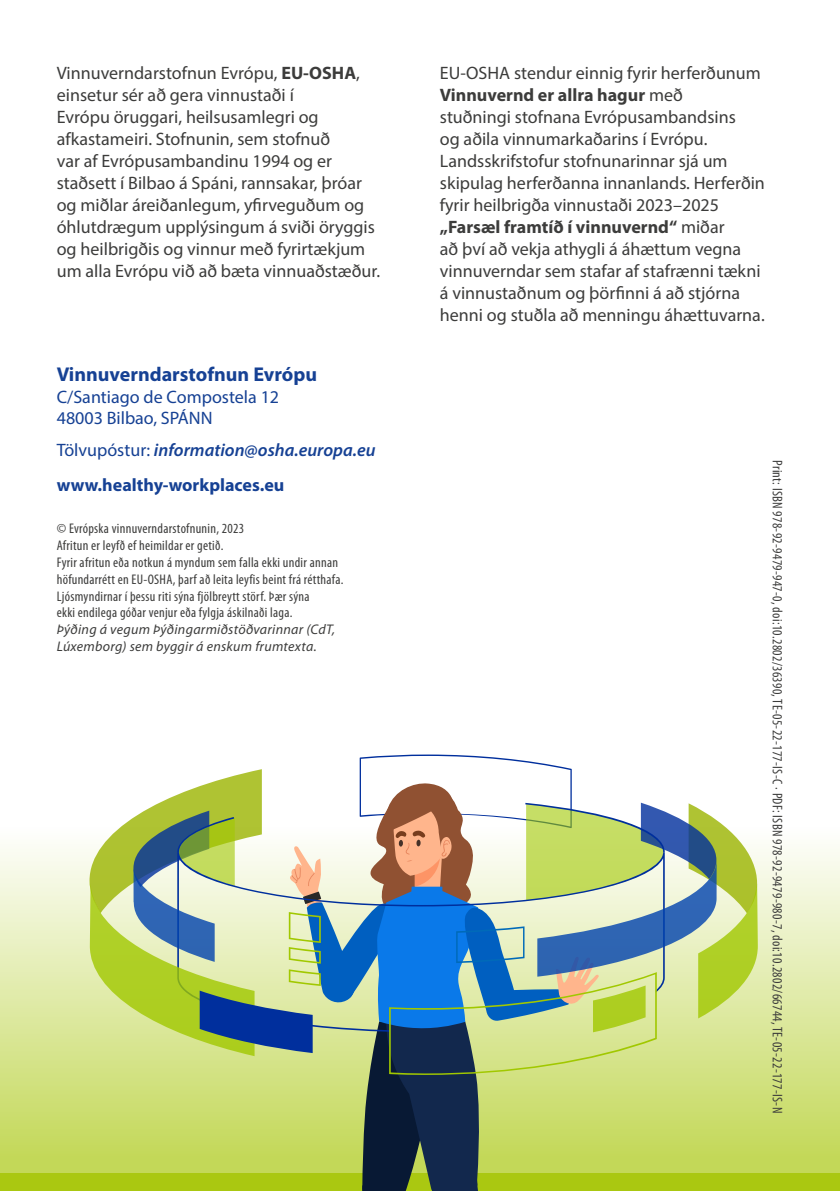
<style>
.page{position:relative;width:840px;height:1191px;background:#fff}
.page>*{position:absolute;margin:0;border:0;box-sizing:border-box;transform-origin:0 0}
.Paragraph_title{font:700 20px "Myriad Pro";color:#164194}
.t1{font:18px/22px "Myriad Pro";color:#3c3c3b}
.Paragraph_title-2{font:18px/21.6px "Myriad Pro";color:#164194}
.Paragraph_title-3{font:italic 600 18px "Myriad Pro";color:#164194}
.indirizzo_blu{font:700 18px "Myriad Pro";color:#164194}
.ISBN_doi_TE_codes{font:condensed 14px/16.8px "Myriad Pro";letter-spacing:.02em;color:#3c3c3b}
.ISBN_doi_TE_codes-2{font:italic 14px/16.8px "Myriad Pro";letter-spacing:.02em;color:#3c3c3b}
.s1{font-weight:700}
.s2{font-weight:400;font-style:normal}
</style>
<div class="page">
<div style="left:0;top:816px;width:839px;height:359px;background:linear-gradient(to bottom,#fff,#c1d651)"></div>
<div style="left:0;top:1174px;width:839px;height:17px;background:#aac811"></div>
<svg style="left:89px;top:754px;width:668px;height:437px"></svg>
<p class="t1" style="left:57px;top:61px;width:325px">Vinnuverndarstofnun Evrópu, <span class="s1">EU-OSHA</span>, einsetur sér að gera vinnustaði í<br>Evrópu öruggari, heilsusamlegri og afkastameiri. Stofnunin, sem stofnuð<br>var af Evrópusambandinu 1994 og er staðsett í Bilbao á Spáni, rannsakar, þróar og miðlar áreiðanlegum, yfirveguðum og óhlutdrægum upplýsingum á sviði öryggis og heilbrigðis og vinnur með fyrirtækjum um alla Evrópu við að bæta vinnuaðstæður.</p>
<p class="t1" style="left:439px;top:61px;width:326px">EU-OSHA stendur einnig fyrir herferðunum <span class="s1">Vinnuvernd er allra hagur</span> með<br>stuðningi stofnana Evrópusambandsins<br>og aðila vinnumarkaðarins í Evrópu.<br>Landsskrifstofur stofnunarinnar sjá um skipulag herferðanna innanlands. Herferðin fyrir heilbrigða vinnustaði 2023–2025 <span class="s1">„Farsæl framtíð í vinnuvernd“</span> miðar<br>að því að vekja athygli á áhættum vegna vinnuverndar sem stafar af stafrænni tækni á vinnustaðnum og þörfinni á að stjórna henni og stuðla að menningu áhættuvarna.</p>
<p class="Paragraph_title" style="left:57px;top:363px;width:262px">Vinnuverndarstofnun Evrópu</p>
<p class="Paragraph_title-2" style="left:57px;top:385px;width:224px">C/Santiago de Compostela 12<br>48003 Bilbao, SPÁNN</p>
<p class="Paragraph_title-3" style="left:57px;top:438px;width:320px"><span class="s2">Tölvupóstur:</span> information@osha.europa.eu</p>
<p class="indirizzo_blu" style="left:57px;top:474px;width:229px">www.healthy-workplaces.eu</p>
<p class="ISBN_doi_TE_codes" style="left:57px;top:520px;width:189px">© Evrópska vinnuverndarstofnunin, 2023</p>
<p class="ISBN_doi_TE_codes" style="left:57px;top:537px;width:168px">Afritun er leyfð ef heimildar er getið.</p>
<p class="ISBN_doi_TE_codes" style="left:57px;top:553px;width:288px">Fyrir afritun eða notkun á myndum sem falla ekki undir annan höfundarrétt en EU-OSHA, þarf að leita leyfis beint frá rétthafa.</p>
<p class="ISBN_doi_TE_codes" style="left:57px;top:587px;width:254px">Ljósmyndirnar í þessu riti sýna fjölbreytt störf. Þær sýna ekki endilega góðar venjur eða fylgja áskilnaði laga.</p>
<p class="ISBN_doi_TE_codes-2" style="left:57px;top:621px;width:280px">Þýðing á vegum Þýðingarmiðstöðvarinnar (CdT,<br>Lúxemborg) sem byggir á enskum frumtexta.</p>
<p class="ISBN_doi_TE_codes" style="left:785px;top:460px;width:654px;rotate:90deg">Print: ISBN 978-92-9479-947-0, doi:10.2802/36390, TE-05-22-177-IS-C · PDF: ISBN 978-92-9479-980-7, doi:10.2802/66744, TE-05-22-177-IS-N</p>
</div>
